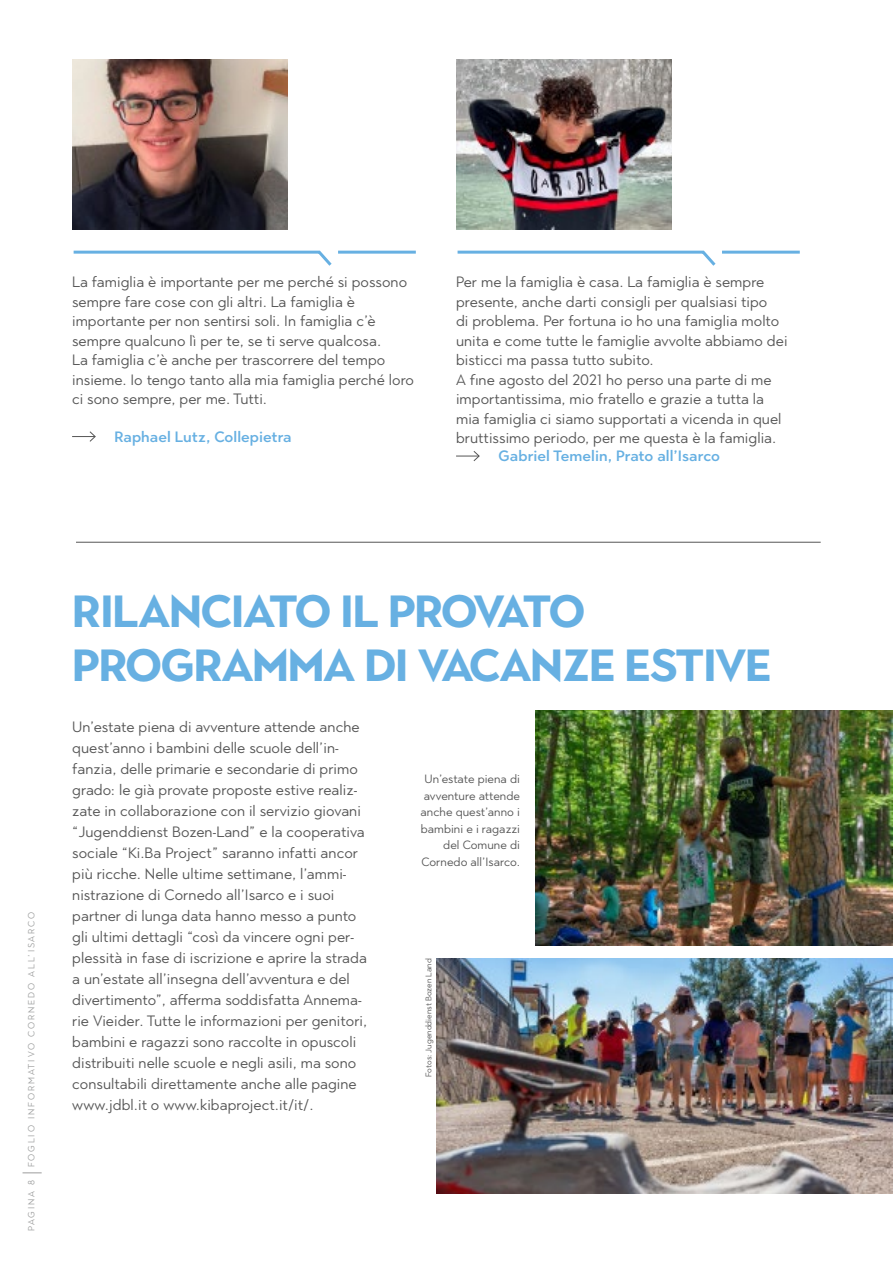
<style>
.page{position:relative;width:893px;height:1263px;background:#fff}
.page>*{position:absolute;margin:0;border:0;box-sizing:border-box;transform-origin:0 0}
.t1{font:700 45px/54px "Town 10 Display";letter-spacing:-.03em;color:#67b0e2}
.t2{font:15px/21px "Town 80 Text";letter-spacing:.005em;color:#565656}
.t3{font:500 15px "Town 80 Text";letter-spacing:.005em;color:#67b0e2}
.t4{font:12px/16.5px "Town 80 Text";letter-spacing:.005em;color:#565656;text-align:right}
.t5{font:9px "Town 80 Text";letter-spacing:.21em;color:#9c9d9d}
.t6{font:8.25px "Town 80 Text";letter-spacing:.005em;color:#565656}
</style>
<div class="page">
<svg style="left:72px;top:431px;width:24px;height:11px"></svg>
<svg style="left:456px;top:451px;width:24px;height:11px"></svg>
<img style="left:72px;top:60px;width:216px;height:170px">
<img style="left:456px;top:60px;width:216px;height:170px">
<hr style="left:338px;top:251px;width:78px;height:3px;background:#67b0e2">
<svg style="left:73px;top:250px;width:259px;height:16px"></svg>
<hr style="left:722px;top:251px;width:78px;height:3px;background:#67b0e2">
<svg style="left:457px;top:250px;width:259px;height:16px"></svg>
<img style="left:536px;top:711px;width:357px;height:235px">
<img style="left:437px;top:958px;width:456px;height:236px">
<hr style="left:76px;top:542px;width:745px;height:1px;background:#565656">
<svg style="left:23px;top:1172px;width:19px;height:1px"></svg>
<p class="t2" style="left:72px;top:272px;width:343px;line-height:19.5px">La famiglia è importante per me perché si possono sempre fare cose con gli altri. La famiglia è importante per non sentirsi soli. In famiglia c’è sempre qualcuno lì per te, se ti serve qualcosa.<br>La famiglia c’è anche per trascorrere del tempo insieme. Io tengo tanto alla mia famiglia perché loro ci sono sempre, per me. Tutti.</p>
<p class="t3" style="left:115px;top:427px;width:179px">Raphael Lutz, Collepietra</p>
<p class="t2" style="left:456px;top:272px;width:333px;line-height:19.5px">Per me la famiglia è casa. La famiglia è sempre presente, anche darti consigli per qualsiasi tipo<br>di problema. Per fortuna io ho una famiglia molto unita e come tutte le famiglie avvolte abbiamo dei bisticci ma passa tutto subito.<br>A fine agosto del 2021 ho perso una parte di me importantissima, mio fratello e grazie a tutta la mia famiglia ci siamo supportati a vicenda in quel bruttissimo periodo, per me questa è la famiglia.</p>
<p class="t3" style="left:499px;top:446px;width:223px">Gabriel Temelin, Prato all’Isarco</p>
<p class="t5" style="left:25px;top:1167px;width:257px;rotate:-90deg">FOGLIO INFORMATIVO CORNEDO ALL’ISARCO</p>
<p class="t5" style="left:25px;top:1231px;width:53px;rotate:-90deg">PAGINA 8</p>
<h1 class="t1" style="left:72px;top:585px;width:701px">RILANCIATO IL PROVATO<br>PROGRAMMA DI VACANZE ESTIVE</h1>
<p class="t2" style="left:72px;top:716px;width:296px">Un’estate piena di avventure attende anche quest’anno i bambini delle scuole dell’in&shy;fanzia, delle primarie e secondarie di primo grado: le già provate proposte estive realiz&shy;zate in collaborazione con il servizio giovani “Jugenddienst Bozen-Land” e la cooperativa sociale “Ki.Ba Project” saranno infatti ancor più ricche. Nelle ultime settimane, l’ammi&shy;nistrazione di Cornedo all’Isarco e i suoi partner di lunga data hanno messo a punto gli ultimi dettagli “così da vincere ogni per&shy;plessità in fase di iscrizione e aprire la strada a un’estate all’insegna dell’avventura e del divertimento”, afferma soddisfatta Annema&shy;rie Vieider. Tutte le informazioni per genitori, bambini e ragazzi sono raccolte in opuscoli distribuiti nelle scuole e negli asili, ma sono consultabili direttamente anche alle pagine www.jdbl.it o www.kibaproject.it/it/.</p>
<p class="t4" style="left:421px;top:771px;width:101px">Un’estate piena di avventure attende anche quest’anno i bambini e i ragazzi del Comune di<br>Cornedo all’Isarco.</p>
<p class="t6" style="left:423px;top:1077px;width:120px;rotate:-90deg">Fotos: Jugenddienst Bozen Land</p>
</div>
